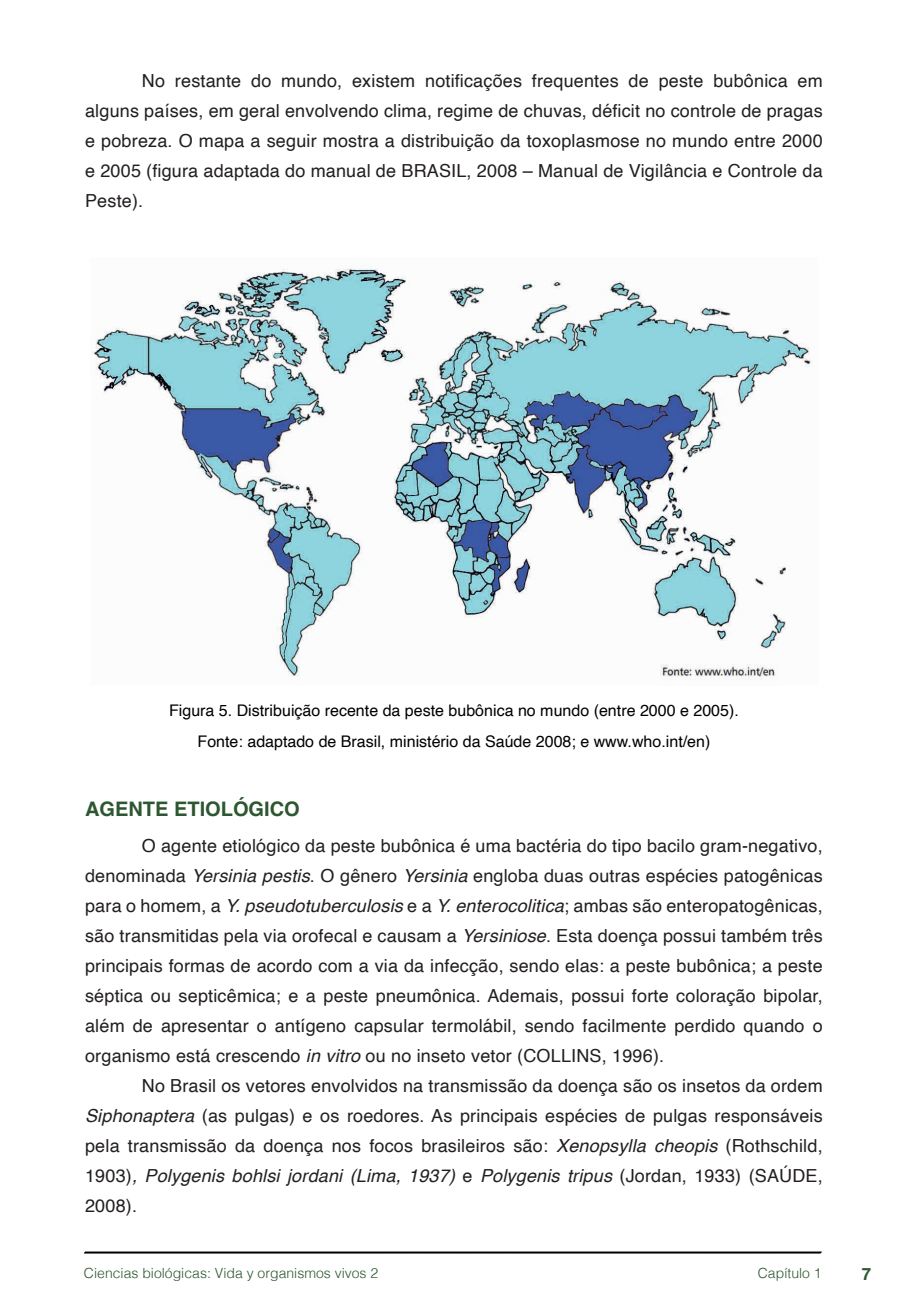
<style>
.page{position:relative;width:908px;height:1304px;background:#fff}
.page>*{position:absolute;margin:0;border:0;box-sizing:border-box;transform-origin:0 0}
.t1{font:700 20px "Helvetica";color:#2d5730}
.t2{font:18px/30px "Helvetica";letter-spacing:.01em;color:#231f20;text-align:justify}
.t3{font:700 16.8px "Helvetica";color:#2d5730}
.t4{font:16px/30.6px "Helvetica";color:#000;text-align:center}
.t5{font:300 14px "Helvetica";color:#2d5730}
.s1{font-style:italic}
</style>
<div class="page">
<svg style="left:84px;top:1251px;width:737px;height:3px;background:#515151"></svg>
<img style="left:92px;top:265px;width:721px;height:415px">
<p class="t2" style="left:85px;top:66px;width:738px;text-indent:57px">No restante do mundo, existem notificações frequentes de peste bubônica em alguns países, em geral envolvendo clima, regime de chuvas, déficit no controle de pragas e pobreza. O mapa a seguir mostra a distribuição da toxoplasmose no mundo entre 2000 e 2005 (figura adaptada do manual de BRASIL, 2008 – Manual de Vigilância e Controle da Peste).</p>
<p class="t4" style="left:169px;top:696px;width:571px">Figura 5. Distribuição recente da peste bubônica no mundo (entre 2000 e 2005).<br>Fonte: adaptado de Brasil, ministério da Saúde 2008; e www.who.int/en)</p>
<p class="t1" style="left:85px;top:797px;width:216px">AGENTE ETIOLÓGICO</p>
<p class="t2" style="left:85px;top:831px;width:738px;text-indent:57px">O agente etiológico da peste bubônica é uma bactéria do tipo bacilo gram-negativo, denominada <span class="s1">Yersinia pestis</span>. O gênero <span class="s1">Yersinia</span> engloba duas outras espécies patogênicas para o homem, a <span class="s1">Y. pseudotuberculosis</span> e a <span class="s1">Y. enterocolitica</span>; ambas são enteropatogênicas, são transmitidas pela via orofecal e causam a <span class="s1">Yersiniose</span>. Esta doença possui também três principais formas de acordo com a via da infecção, sendo elas: a peste bubônica; a peste séptica ou septicêmica; e a peste pneumônica. Ademais, possui forte coloração bipolar, além de apresentar o antígeno capsular termolábil, sendo facilmente perdido quando o organismo está crescendo <span class="s1">in vitro</span> ou no inseto vetor (COLLINS, 1996).</p>
<p class="t2" style="left:85px;top:1071px;width:738px;text-indent:57px">No Brasil os vetores envolvidos na transmissão da doença são os insetos da ordem <span class="s1">Siphonaptera</span> (as pulgas) e os roedores. As principais espécies de pulgas responsáveis pela transmissão da doença nos focos brasileiros são: <span class="s1">Xenopsylla cheopis</span> (Rothschild, 1903)<span class="s1">, Polygenis bohlsi jordani (Lima, 1937)</span> e <span class="s1">Polygenis tripus</span> (Jordan, 1933) (SAÚDE, 2008).</p>
<p class="t5" style="left:84px;top:1261px;width:296px">Ciencias biológicas: Vida y organismos vivos 2</p>
<p class="t5" style="left:757px;top:1261px;width:65px">Capítulo 1</p>
<p class="t3" style="left:861px;top:1264px;width:11px">7</p>
</div>
